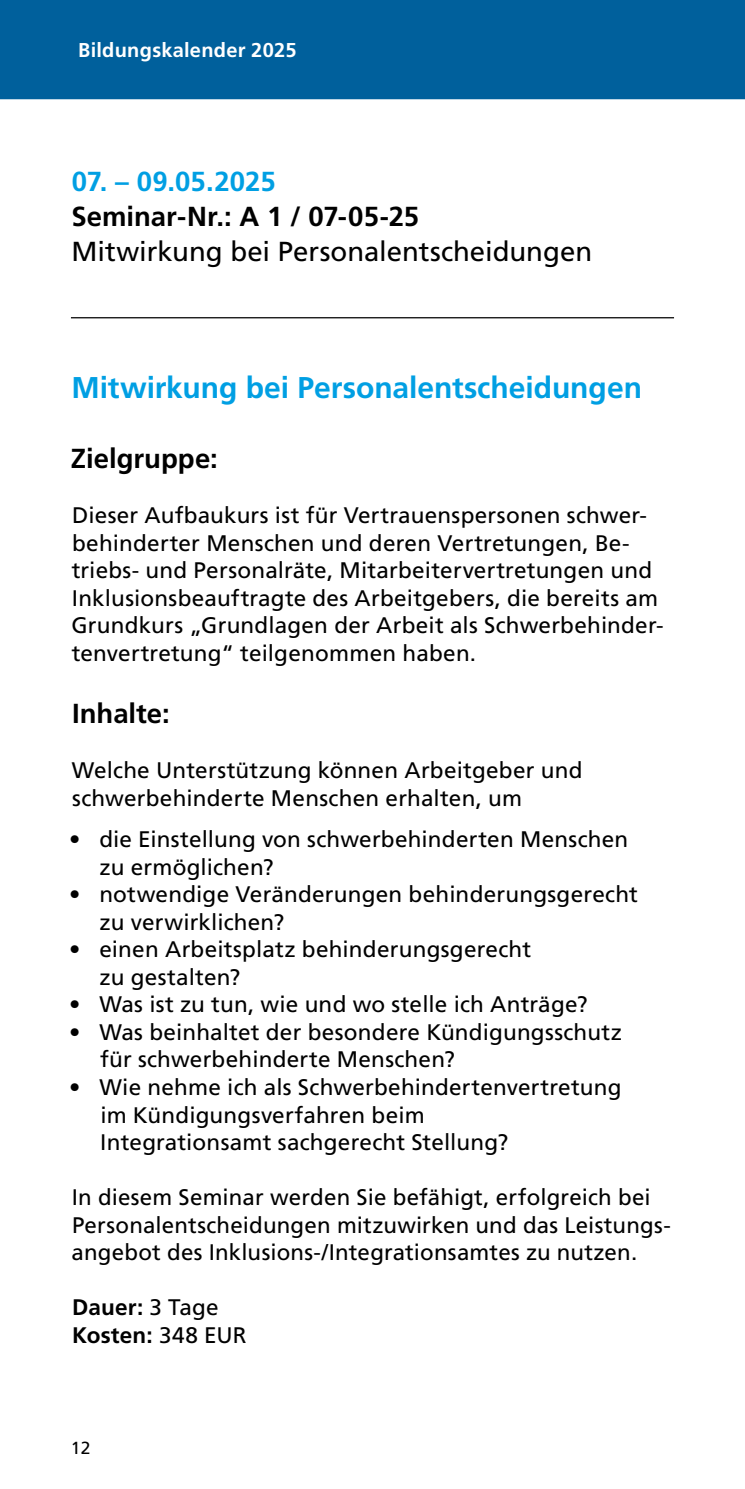
<style>
.page{position:relative;width:745px;height:1489px;background:#fff}
.page>*{position:absolute;margin:0;border:0;box-sizing:border-box;transform-origin:0 0}
.t1{font:700 30px "Frutiger LT Pro";color:#009fe3}
.t2{font:700 27.5px "Frutiger LT Pro";color:#000}
.t3{font:27.5px "Frutiger LT Pro";color:#000}
.t4{font:700 27.5px "Frutiger LT Pro";color:#009fe3}
.t5{font:22.5px/27.5px "Frutiger LT Pro";letter-spacing:.01em;color:#000}
.t6{font:700 22.5px/27.5px "Frutiger LT Pro";letter-spacing:.01em;color:#000}
.t7{font:700 20px "Frutiger LT Pro";letter-spacing:.015em;color:#fff}
.t8{font:17.5px "Frutiger LT Pro";color:#000}
.s1{font-weight:400}
</style>
<div class="page">
<div style="left:0;top:0;width:744px;height:99px;background:#00609c"></div>
<hr style="left:71px;top:317px;width:602px;height:1px;background:#000">
<p class="t7" style="left:78px;top:38px;width:220px">Bildungskalender 2025</p>
<p class="t4" style="left:72px;top:165px;width:205px">07. – 09.05.2025</p>
<p class="t2" style="left:71px;top:200px;width:349px">Seminar-Nr.: A 1 / 07-05-25</p>
<p class="t3" style="left:71px;top:235px;width:522px">Mitwirkung bei Personalentscheidungen</p>
<h1 class="t1" style="left:71px;top:370px;width:571px">Mitwirkung bei Personalentscheidungen</h1>
<p class="t2" style="left:71px;top:442px;width:148px">Zielgruppe:</p>
<p class="t5" style="left:71px;top:501px;width:591px">Dieser Aufbaukurs ist für Vertrauenspersonen schwer&shy;behinderter Menschen und deren Vertretungen, Be&shy;triebs- und Personalräte, Mitarbeitervertretungen und Inklusionsbeauftragte des Arbeitgebers, die bereits am Grundkurs „Grundlagen der Arbeit als Schwerbehinder&shy;tenvertretung“ teilgenommen haben.</p>
<p class="t2" style="left:72px;top:697px;width:99px">Inhalte:</p>
<p class="t5" style="left:72px;top:756px;width:512px">Welche Unterstützung können Arbeitgeber und schwerbehinderte Menschen erhalten, um</p>
<p class="t5" style="left:100px;top:826px;width:530px;text-indent:-31px">• die Einstellung von schwerbehinderten Menschen zu ermöglichen?</p>
<p class="t5" style="left:100px;top:880px;width:539px;text-indent:-31px">• notwendige Veränderungen behinderungsgerecht zu verwirklichen?</p>
<p class="t5" style="left:100px;top:935px;width:433px;text-indent:-31px">• einen Arbeitsplatz behinderungsgerecht zu gestalten?</p>
<p class="t5" style="left:69px;top:990px;width:520px">• Was ist zu tun, wie und wo stelle ich Anträge?</p>
<p class="t5" style="left:100px;top:1018px;width:523px;text-indent:-31px">• Was beinhaltet der besondere Kündigungsschutz für schwerbehinderte Menschen?</p>
<p class="t5" style="left:100px;top:1073px;width:522px;text-indent:-31px">• Wie nehme ich als Schwerbehindertenvertretung im Kündigungsverfahren beim<br>Integrationsamt sachgerecht Stellung?</p>
<p class="t5" style="left:71px;top:1183px;width:600px">In diesem Seminar werden Sie befähigt, erfolgreich bei<br>Personalentscheidungen mitzuwirken und das Leistungs&shy;angebot des Inklusions-/Integrationsamtes zu nutzen.</p>
<p class="t6" style="left:72px;top:1293px;width:176px">Dauer: <span class="s1">3 Tage<br></span>Kosten: <span class="s1">348 EUR</span></p>
<p class="t8" style="left:71px;top:1436px;width:21px">12</p>
</div>
